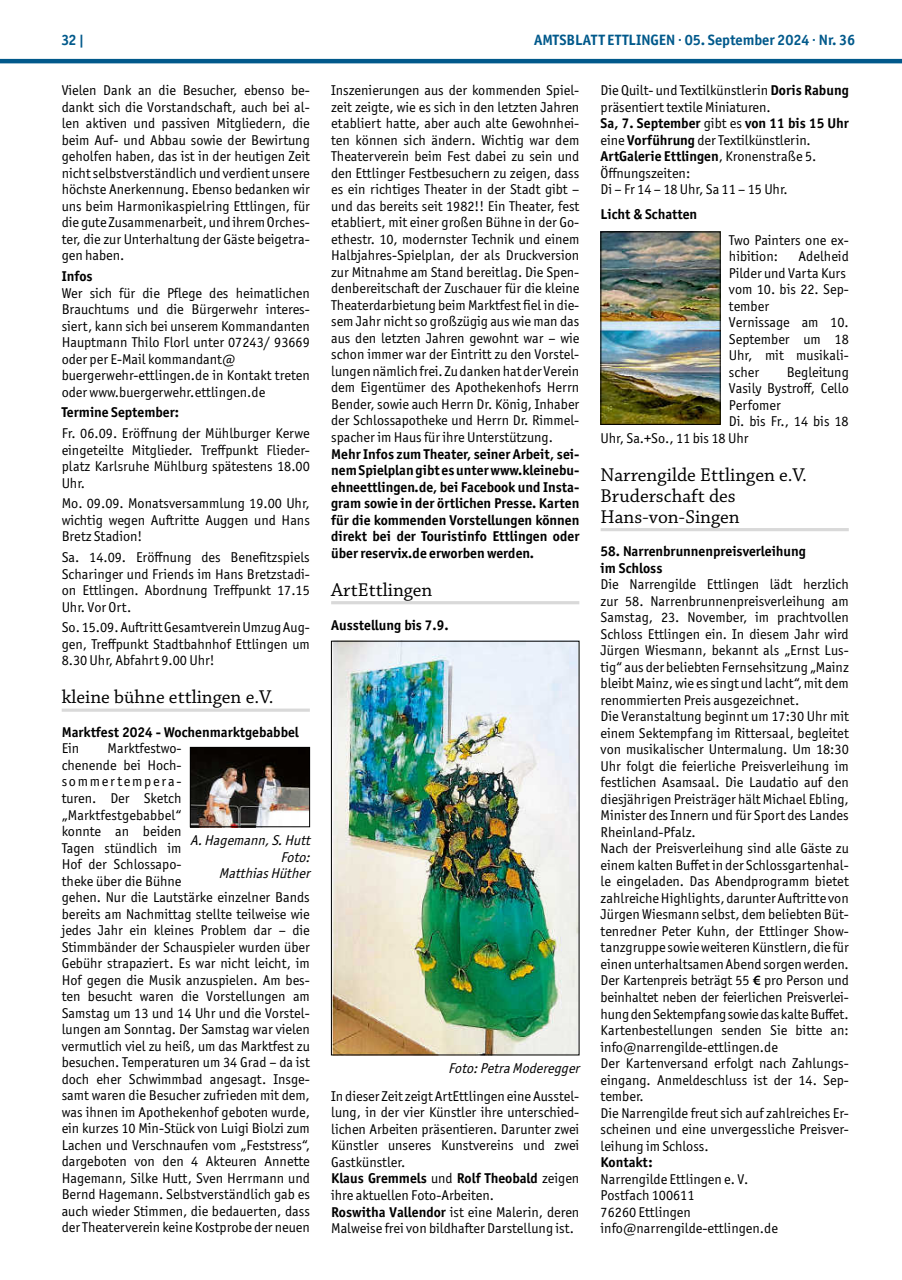
<style>
.page{position:relative;width:902px;height:1280px;background:#fff}
.page>*{position:absolute;margin:0;border:0;box-sizing:border-box;transform-origin:0 0}
.t1{font:19.5px/21px "Chaparral Pro";color:#000}
.t2{font:700 15px "Officina Sans ITC Pro";color:#01598b}
.t3{font:14.25px/16.5px "Officina Sans ITC Pro";color:#000}
.t4{font:700 14.25px/16.5px "Officina Sans ITC Pro";color:#000;text-align:justify}
.t5{font:italic 14.25px/16.5px "Officina Sans ITC Pro";color:#000;text-align:right}
.s1{font-weight:700}
.s2{font-family:"Myriad Pro";font-weight:600}
</style>
<div class="page">
<hr style="left:0;top:59px;width:901px;height:4px;background:#01598b">
<svg style="left:62px;top:708px;width:248px;height:4px"></svg>
<img style="left:192px;top:749px;width:116px;height:76px">
<div style="left:190px;top:747px;width:120px;height:80px;border:1px solid #000"></div>
<hr style="left:331px;top:601px;width:248px;height:3px;background:#d9d9d9">
<img style="left:333px;top:643px;width:244px;height:410px">
<div style="left:331px;top:641px;width:248px;height:414px;border:1px solid #000"></div>
<hr style="left:600px;top:528px;width:248px;height:3px;background:#d9d9d9">
<img style="left:602px;top:234px;width:116px;height:189px">
<div style="left:600px;top:232px;width:120px;height:193px;border:1px solid #000"></div>
<p class="t2" style="left:62px;top:31px;width:24px">32 |</p>
<p class="t2" style="left:534px;top:31px;width:322px">AMTSBLATT ETTLINGEN · 05. September 2024 · Nr. 36</p>
<p class="t3" style="left:62px;top:82px;width:250px;text-align:justify">Vielen Dank an die Besucher, ebenso be&shy;dankt sich die Vorstandschaft, auch bei al&shy;len aktiven und passiven Mitgliedern, die beim Auf- und Abbau sowie der Bewirtung geholfen haben, das ist in der heutigen Zeit nicht selbstverständlich und verdient unsere höchste Anerkennung. Ebenso bedanken wir uns beim Harmonikaspielring Ettlingen, für die gute Zusammenarbeit, und ihrem Orches&shy;ter, die zur Unterhaltung der Gäste beigetra&shy;gen haben.</p>
<p class="t4" style="left:62px;top:268px;width:32px">Infos</p>
<p class="t3" style="left:62px;top:284px;width:250px">Wer sich für die Pflege des heimatlichen Brauchtums und die Bürgerwehr interes&shy;siert, kann sich bei unserem Kommandanten Hauptmann Thilo Florl unter 07243/ 93669 oder per E-Mail kommandant@ buergerwehr-ettlingen.de in Kontakt treten oder www.buergerwehr.ettlingen.de</p>
<p class="t4" style="left:62px;top:404px;width:119px">Termine September:</p>
<p class="t3" style="left:62px;top:425px;width:250px;text-align:justify">Fr. 06.09. Eröffnung der Mühlburger Kerwe eingeteilte Mitglieder. Treffpunkt Flieder&shy;platz Karlsruhe Mühlburg spätestens 18.00<br>Uhr.</p>
<p class="t3" style="left:62px;top:495px;width:250px;text-align:justify">Mo. 09.09. Monatsversammlung 19.00 Uhr, wichtig wegen Auftritte Auggen und Hans Bretz Stadion!</p>
<p class="t3" style="left:62px;top:549px;width:250px;text-align:justify">Sa. 14.09. Eröffnung des Benefitzspiels Scharinger und Friends im Hans Bretzstadi&shy;on Ettlingen. Abordnung Treffpunkt 17.15<br>Uhr. Vor Ort.</p>
<p class="t3" style="left:62px;top:619px;width:250px;text-align:justify">So. 15.09. Auftritt Gesamtverein Umzug Aug&shy;gen, Treffpunkt Stadtbahnhof Ettlingen um 8.30 Uhr, Abfahrt 9.00 Uhr!</p>
<h1 class="t1" style="left:62px;top:687px;width:213px">kleine bühne ettlingen e.V.</h1>
<p class="t4" style="left:62px;top:724px;width:239px">Marktfest 2024 - Wochenmarktgebabbel</p>
<p class="t3" style="left:331px;top:82px;width:250px;text-align:justify">Inszenierungen aus der kommenden Spiel&shy;zeit zeigte, wie es sich in den letzten Jahren etabliert hatte, aber auch alte Gewohnhei&shy;ten können sich ändern. Wichtig war dem Theaterverein beim Fest dabei zu sein und den Ettlinger Festbesuchern zu zeigen, dass es ein richtiges Theater in der Stadt gibt – und das bereits seit 1982!! Ein Theater, fest etabliert, mit einer großen Bühne in der Go&shy;ethestr. 10, modernster Technik und einem Halbjahres-Spielplan, der als Druckversion zur Mitnahme am Stand bereitlag. Die Spen&shy;denbereitschaft der Zuschauer für die kleine Theaterdarbietung beim Marktfest fiel in die&shy;sem Jahr nicht so großzügig aus wie man das aus den letzten Jahren gewohnt war – wie schon immer war der Eintritt zu den Vorstel&shy;lungen nämlich frei. Zu danken hat der Verein dem Eigentümer des Apothekenhofs Herrn Bender, sowie auch Herrn Dr. König, Inhaber der Schlossapotheke und Herrn Dr. Rimmel&shy;spacher im Haus für ihre Unterstützung.</p>
<p class="t4" style="left:331px;top:445px;width:250px">Mehr Infos zum Theater, seiner Arbeit, sei&shy;nem Spielplan gibt es unter www.kleinebu&shy;ehneettlingen.de, bei Facebook und Insta&shy;gram sowie in der örtlichen Presse. Karten für die kommenden Vorstellungen können direkt bei der Touristinfo Ettlingen oder über reservix.de erworben werden.</p>
<h1 class="t1" style="left:331px;top:580px;width:103px">ArtEttlingen</h1>
<p class="t4" style="left:331px;top:617px;width:119px">Ausstellung bis 7.9.</p>
<p class="t3" style="left:600px;top:82px;width:250px">Die Quilt- und Textilkünstlerin <span class="s1">Doris Rabung </span>präsentiert textile Miniaturen.<br><span class="s1">Sa, 7. September</span> gibt es <span class="s1">von 11 bis 15 Uhr </span>eine <span class="s1">Vorführung</span> der Textilkünstlerin.<br><span class="s1">ArtGalerie Ettlingen</span>, Kronenstraße 5.<br>Öffnungszeiten:<br>Di – Fr 14 – 18 Uhr, Sa 11 – 15 Uhr.</p>
<p class="t4" style="left:600px;top:206px;width:98px">Licht &amp; Schatten</p>
<p class="t3" style="left:729px;top:232px;width:121px">Two Painters one ex&shy;hibition:</p>
<p class="t3" style="left:729px;top:248px;width:121px;text-indent:70px">Adelheid<br>Pilder und Varta Kurs vom 10. bis 22. Sep&shy;tember<br>Vernissage am 10.<br>September um 18<br>Uhr, mit musikali&shy;scher</p>
<p class="t3" style="left:786px;top:364px;width:64px">Begleitung</p>
<p class="t3" style="left:729px;top:380px;width:121px">Vasily Bystroff, Cello</p>
<p class="t3" style="left:729px;top:397px;width:53px">Perfomer</p>
<p class="t3" style="left:729px;top:413px;width:121px">Di. bis Fr., 14 bis 18</p>
<p class="t3" style="left:600px;top:430px;width:149px">Uhr, Sa.+So., 11 bis 18 Uhr</p>
<h1 class="t1" style="left:600px;top:465px;width:208px">Narrengilde Ettlingen e.V.<br>Bruderschaft des<br>Hans-von-Singen</h1>
<p class="t4" style="left:600px;top:543px;width:207px">58. Narrenbrunnenpreisverleihung im Schloss</p>
<p class="t3" style="left:600px;top:576px;width:250px">Die Narrengilde Ettlingen lädt herzlich zur 58. Narrenbrunnenpreisverleihung am Samstag, 23. November, im prachtvollen Schloss Ettlingen ein. In diesem Jahr wird Jürgen Wiesmann, bekannt als „Ernst Lus&shy;tig“ aus der beliebten Fernsehsitzung „Mainz bleibt Mainz, wie es singt und lacht“, mit dem renommierten Preis ausgezeichnet.<br>Die Veranstaltung beginnt um 17:30 Uhr mit einem Sektempfang im Rittersaal, begleitet von musikalischer Untermalung. Um 18:30<br>Uhr folgt die feierliche Preisverleihung im festlichen Asamsaal. Die Laudatio auf den diesjährigen Preisträger hält Michael Ebling, Minister des Innern und für Sport des Landes Rheinland-Pfalz.<br>Nach der Preisverleihung sind alle Gäste zu einem kalten Buffet in der Schlossgartenhal&shy;le eingeladen. Das Abendprogramm bietet zahlreiche Highlights, darunter Auftritte von Jürgen Wiesmann selbst, dem beliebten Büt&shy;tenredner Peter Kuhn, der Ettlinger Show&shy;tanzgruppe sowie weiteren Künstlern, die für einen unterhaltsamen Abend sorgen werden.<br>Der Kartenpreis beträgt 55 <span class="s2">€</span> pro Person und beinhaltet neben der feierlichen Preisverlei&shy;hung den Sektempfang sowie das kalte Buffet.<br>Kartenbestellungen senden Sie bitte an: info@narrengilde-ettlingen.de<br>Der Kartenversand erfolgt nach Zahlungs&shy;eingang. Anmeldeschluss ist der 14. Sep&shy;tember.<br>Die Narrengilde freut sich auf zahlreiches Er&shy;scheinen und eine unvergessliche Preisver&shy;leihung im Schloss.</p>
<p class="t4" style="left:600px;top:1154px;width:53px">Kontakt:</p>
<p class="t3" style="left:600px;top:1170px;width:179px">Narrengilde Ettlingen e. V.<br>Postfach 100611<br>76260 Ettlingen info@narrengilde-ettlingen.de</p>
<p class="t3" style="left:62px;top:740px;width:250px;text-indent:46px">Marktfestwo-<br>chenende bei Hoch-<br>sommertempera-<br>turen. Der Sketch<br>„Marktfestgebabbel“<br>konnte an beiden<br>Tagen stündlich im<br>Hof der Schlossapo-<br>theke über die Bühne<br>gehen. Nur die Lautstärke einzelner Bands bereits am Nachmittag stellte teilweise wie jedes Jahr ein kleines Problem dar – die Stimmbänder der Schauspieler wurden über Gebühr strapaziert. Es war nicht leicht, im Hof gegen die Musik anzuspielen. Am bes&shy;ten besucht waren die Vorstellungen am Samstag um 13 und 14 Uhr und die Vorstel&shy;lungen am Sonntag. Der Samstag war vielen vermutlich viel zu heiß, um das Marktfest zu besuchen. Temperaturen um 34 Grad – da ist doch eher Schwimmbad angesagt. Insge&shy;samt waren die Besucher zufrieden mit dem, was ihnen im Apothekenhof geboten wurde, ein kurzes 10 Min-Stück von Luigi Biolzi zum Lachen und Verschnaufen vom „Feststress“, dargeboten von den 4 Akteuren Annette Hagemann, Silke Hutt, Sven Herrmann und Bernd Hagemann. Selbstverständlich gab es auch wieder Stimmen, die bedauerten, dass der Theaterverein keine Kostprobe der neuen</p>
<p class="t3" style="left:62px;top:740px;width:19px">Ein</p>
<p class="t5" style="left:190px;top:832px;width:125px">A.Hagemann,S.Hutt<br>Foto:<br>MatthiasHüther</p>
<p class="t5" style="left:448px;top:1060px;width:136px">Foto:PetraModeregger</p>
<p class="t3" style="left:331px;top:1087px;width:250px">In dieser Zeit zeigt ArtEttlingen eine Ausstel&shy;lung, in der vier Künstler ihre unterschied&shy;lichen Arbeiten präsentieren. Darunter zwei Künstler unseres Kunstvereins und zwei Gastkünstler.<br><span class="s1">Klaus Gremmels</span> und <span class="s1">Rolf Theobald</span> zeigen ihre aktuellen Foto-Arbeiten.<br><span class="s1">Roswitha Vallendor</span> ist eine Malerin, deren Malweise frei von bildhafter Darstellung ist.</p>
</div>
